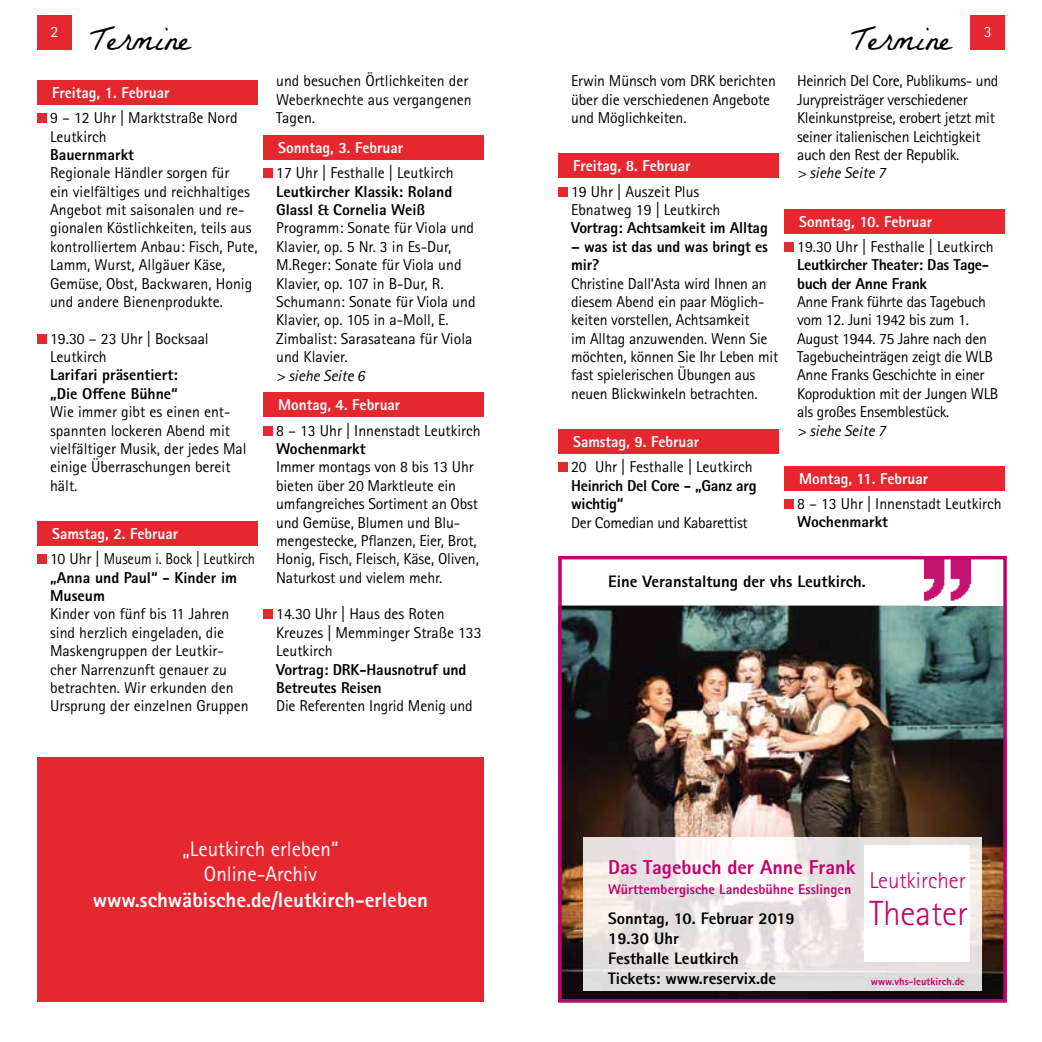
<style>
.page{position:relative;width:1042px;height:1042px;background:#fff}
.page>*{position:absolute;margin:0;border:0;box-sizing:border-box;transform-origin:0 0}
.t1{font:35px "La Belle Aurore";color:#000}
.t2{font:300 35px "Rotis Sans Serif";color:#c3006b}
.t3{font:300 22.75px "Rotis Sans Serif";color:#c3006b}
.t4{font:800 21px "Rotis Sans Serif Pro";color:#fff}
.t5{font:21px/25.2px "Rotis Sans Serif Pro";color:#fff;text-align:center}
.t6{font:800 20.12px "Rotis Sans Serif";color:#c3006b}
.t7{font:800 16.62px/19.9px "Rotis Sans Serif";color:#000}
.t8{font:15.75px/18.4px "Rotis Sans Serif Pro";color:#000}
.t9{font:15.75px/18.4px "Rotis Sans Serif Pro";letter-spacing:-.02em;color:#000}
.t10{font:800 15.75px/18.4px "Rotis Sans Serif Pro";letter-spacing:-.01em;color:#000}
.t11{font:800 15.75px "Rotis Sans Serif Pro";color:#fff}
.t12{font:italic 15.75px "Rotis Sans Serif Pro";color:#000}
.t13{font:15.75px "Rotis Sans Serif Pro";color:#fff}
.t14{font:800 14px "Rotis Sans Serif";color:#c3006b}
.t15{font:800 10.5px "Rotis Sans Serif";color:#c3006b}
</style>
<div class="page">
<div style="left:37px;top:80px;width:221px;height:25px;background:#e62730"></div>
<div style="left:37px;top:113px;width:10px;height:10px;background:#e62730"></div>
<div style="left:37px;top:334px;width:10px;height:10px;background:#e62730"></div>
<div style="left:37px;top:521px;width:221px;height:25px;background:#e62730"></div>
<div style="left:37px;top:554px;width:10px;height:10px;background:#e62730"></div>
<div style="left:263px;top:135px;width:221px;height:25px;background:#e62730"></div>
<div style="left:263px;top:168px;width:10px;height:10px;background:#e62730"></div>
<div style="left:263px;top:392px;width:221px;height:25px;background:#e62730"></div>
<div style="left:263px;top:426px;width:10px;height:9px;background:#e62730"></div>
<div style="left:263px;top:609px;width:10px;height:10px;background:#e62730"></div>
<div style="left:558px;top:153px;width:220px;height:25px;background:#e62730"></div>
<div style="left:558px;top:187px;width:10px;height:10px;background:#e62730"></div>
<div style="left:558px;top:429px;width:220px;height:25px;background:#e62730"></div>
<div style="left:558px;top:462px;width:10px;height:10px;background:#e62730"></div>
<div style="left:784px;top:209px;width:220px;height:24px;background:#e62730"></div>
<div style="left:784px;top:242px;width:10px;height:10px;background:#e62730"></div>
<div style="left:784px;top:466px;width:220px;height:25px;background:#e62730"></div>
<div style="left:784px;top:499px;width:10px;height:10px;background:#e62730"></div>
<div style="left:970px;top:15px;width:35px;height:35px;background:#e62730"></div>
<div style="left:37px;top:15px;width:35px;height:35px;background:#e62730"></div>
<div style="left:37px;top:757px;width:447px;height:245px;background:#e62730"></div>
<img style="left:563px;top:605px;width:438px;height:392px">
<img style="left:583px;top:837px;width:399px;height:153px">
<svg style="left:924px;top:561px;width:47px;height:40px;fill:#c51271"></svg>
<div style="left:865px;top:845px;width:105px;height:116px;background:#fff"></div>
<div style="left:558px;top:556px;width:448px;height:446px;border:4px solid #c3006b"></div>
<p class="t13" style="left:51px;top:22px;width:9px">2</p>
<h1 class="t1" style="left:90px;top:17px;width:102px">Termine</h1>
<p class="t11" style="left:52px;top:82px;width:119px">Freitag, 1. Februar</p>
<p class="t8" style="left:50px;top:109px;width:189px">9 – 12 Uhr | Marktstraße Nord<br>Leutkirch</p>
<p class="t10" style="left:50px;top:145px;width:85px">Bauernmarkt</p>
<p class="t8" style="left:50px;top:164px;width:209px">Regionale Händler sorgen für<br>ein vielfältiges und reichhaltiges<br>Angebot mit saisonalen und re&shy;gionalen Köstlichkeiten, teils aus kontrolliertem Anbau: Fisch, Pute,<br>Lamm, Wurst, Allgäuer Käse,<br>Gemüse, Obst, Backwaren, Honig und andere Bienenprodukte.</p>
<p class="t8" style="left:50px;top:329px;width:160px">19.30 – 23 Uhr | Bocksaal<br>Leutkirch</p>
<p class="t10" style="left:50px;top:366px;width:129px">Larifari präsentiert: „Die Offene Bühne“</p>
<p class="t8" style="left:50px;top:403px;width:198px">Wie immer gibt es einen ent&shy;spannten lockeren Abend mit vielfältiger Musik, der jedes Mal einige Überraschungen bereit hält.</p>
<p class="t11" style="left:52px;top:523px;width:128px">Samstag, 2. Februar</p>
<p class="t8" style="left:50px;top:550px;width:206px">10 Uhr | Museum i. Bock | Leutkirch</p>
<p class="t10" style="left:50px;top:568px;width:188px">„Anna und Paul“ - Kinder im<br>Museum</p>
<p class="t8" style="left:50px;top:605px;width:200px">Kinder von fünf bis 11 Jahren sind herzlich eingeladen, die<br>Maskengruppen der Leutkir&shy;cher Narrenzunft genauer zu betrachten. Wir erkunden den<br>Ursprung der einzelnen Gruppen</p>
<p class="t8" style="left:276px;top:72px;width:197px">und besuchen Örtlichkeiten der<br>Weberknechte aus vergangenen<br>Tagen.</p>
<p class="t11" style="left:278px;top:138px;width:127px">Sonntag, 3. Februar</p>
<p class="t8" style="left:276px;top:164px;width:179px">17 Uhr | Festhalle | Leutkirch</p>
<p class="t10" style="left:276px;top:182px;width:178px">Leutkircher Klassik: Roland<br>Glassl &amp; Cornelia Weiß</p>
<p class="t8" style="left:276px;top:219px;width:201px">Programm: Sonate für Viola und<br>Klavier, op. 5 Nr. 3 in Es-Dur,<br>M.Reger: Sonate für Viola und<br>Klavier, op. 107 in B-Dur, R.<br>Schumann: Sonate für Viola und<br>Klavier, op. 105 in a-Moll, E.<br>Zimbalist: Sarasateana für Viola und Klavier.</p>
<p class="t12" style="left:276px;top:366px;width:90px">&gt; siehe Seite 6</p>
<p class="t11" style="left:278px;top:395px;width:124px">Montag, 4. Februar</p>
<p class="t8" style="left:276px;top:421px;width:206px">8 – 13 Uhr | Innenstadt Leutkirch</p>
<p class="t10" style="left:276px;top:439px;width:91px">Wochenmarkt</p>
<p class="t8" style="left:276px;top:458px;width:204px">Immer montags von 8 bis 13 Uhr bieten über 20 Marktleute ein umfangreiches Sortiment an Obst und Gemüse, Blumen und Blu&shy;mengestecke, Pflanzen, Eier, Brot,<br>Honig, Fisch, Fleisch, Käse, Oliven,<br>Naturkost und vielem mehr.</p>
<p class="t8" style="left:276px;top:605px;width:207px">14.30 Uhr | Haus des Roten<br>Kreuzes | Memminger Straße 133<br>Leutkirch</p>
<p class="t10" style="left:276px;top:660px;width:192px">Vortrag: DRK-Hausnotruf und<br>Betreutes Reisen</p>
<p class="t8" style="left:276px;top:697px;width:198px">Die Referenten Ingrid Menig und</p>
<h3 class="t5" style="left:182px;top:836px;width:157px">„Leutkirch erleben“<br>Online-Archiv</h3>
<h3 class="t4" style="left:93px;top:886px;width:337px">www.schwäbische.de/leutkirch-erleben</h3>
<p class="t8" style="left:571px;top:72px;width:206px">Erwin Münsch vom DRK berichten über die verschiedenen Angebote und Möglichkeiten.</p>
<p class="t11" style="left:573px;top:156px;width:119px">Freitag, 8. Februar</p>
<p class="t8" style="left:571px;top:182px;width:151px">19 Uhr | Auszeit Plus<br>Ebnatweg 19 | Leutkirch</p>
<p class="t10" style="left:571px;top:219px;width:198px">Vortrag: Achtsamkeit im Alltag</p>
<p class="t10" style="left:571px;top:237px;width:198px">– was ist das und was bringt es mir?</p>
<p class="t8" style="left:571px;top:274px;width:209px">Christine Dall‘Asta wird Ihnen an diesem Abend ein paar Möglich&shy;keiten vorstellen, Achtsamkeit<br>im Alltag anzuwenden. Wenn Sie möchten, können Sie Ihr Leben mit fast spielerischen Übungen aus neuen Blickwinkeln betrachten.</p>
<p class="t11" style="left:573px;top:432px;width:128px">Samstag, 9. Februar</p>
<p class="t8" style="left:571px;top:458px;width:183px">20 Uhr | Festhalle | Leutkirch</p>
<p class="t10" style="left:571px;top:476px;width:187px">Heinrich Del Core - „Ganz arg wichtig“</p>
<p class="t9" style="left:571px;top:513px;width:178px">Der Comedian und Kabarettist</p>
<h1 class="t1" style="left:851px;top:17px;width:102px">Termine</h1>
<p class="t13" style="left:983px;top:22px;width:9px">3</p>
<p class="t9" style="left:797px;top:72px;width:203px">Heinrich Del Core, Publikums- und Jurypreisträger verschiedener Kleinkunstpreise, erobert jetzt mit seiner italienischen Leichtigkeit auch den Rest der Republik.</p>
<p class="t12" style="left:797px;top:164px;width:90px">&gt; siehe Seite 7</p>
<p class="t11" style="left:799px;top:211px;width:134px">Sonntag, 10. Februar</p>
<p class="t8" style="left:797px;top:237px;width:198px">19.30 Uhr | Festhalle | Leutkirch</p>
<p class="t10" style="left:797px;top:255px;width:194px">Leutkircher Theater: Das Tage&shy;buch der Anne Frank</p>
<p class="t9" style="left:797px;top:292px;width:203px">Anne Frank führte das Tagebuch vom 12. Juni 1942 bis zum 1.<br>August 1944. 75 Jahre nach den<br>Tagebucheinträgen zeigt die WLB<br>Anne Franks Geschichte in einer<br>Koproduktion mit der Jungen WLB als großes Ensemblestück.</p>
<p class="t12" style="left:797px;top:421px;width:90px">&gt; siehe Seite 7</p>
<p class="t11" style="left:799px;top:468px;width:131px">Montag, 11. Februar</p>
<p class="t8" style="left:797px;top:495px;width:206px">8 – 13 Uhr | Innenstadt Leutkirch</p>
<p class="t10" style="left:797px;top:513px;width:92px">Wochenmarkt</p>
<p class="t7" style="left:608px;top:571px;width:259px">Eine Veranstaltung der vhs Leutkirch.</p>
<p class="t6" style="left:608px;top:854px;width:249px">Das Tagebuch der Anne Frank</p>
<p class="t14" style="left:608px;top:880px;width:245px">Württembergische Landesbühne Esslingen</p>
<p class="t7" style="left:608px;top:908px;width:188px">Sonntag, 10. Februar 2019<br>19.30 Uhr<br>Festhalle Leutkirch<br>Tickets: www.reservix.de</p>
<h2 class="t3" style="left:869px;top:867px;width:98px">Leutkircher</h2>
<h1 class="t2" style="left:869px;top:893px;width:100px">Theater</h1>
<p class="t15" style="left:871px;top:974px;width:95px">www.vhs-leutkirch.de</p>
</div>
